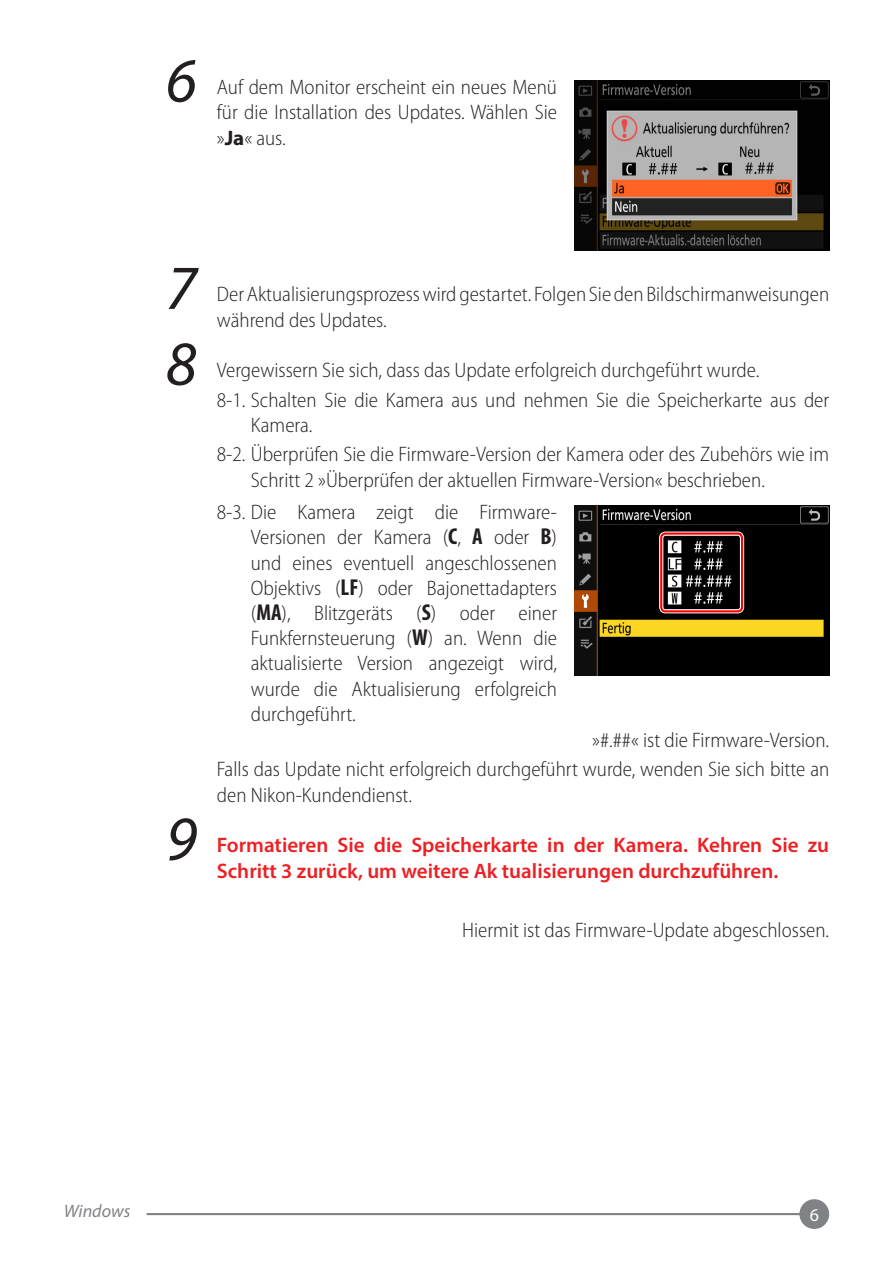
<style>
.page{position:relative;width:893px;height:1263px;background:#fff}
.page>*{position:absolute;margin:0;border:0;box-sizing:border-box;transform-origin:0 0}
.t1{font:italic 63px "Myriad Pro";color:#231f20}
.t2{font:300 semi-condensed 21px/25.2px "Myriad Pro";color:#231f20}
.t3{font:600 21px/25.2px "Myriad Pro";color:#ed2024}
.t4{font:italic 18px "Myriad Pro";color:#808285}
.t5{font:18px "Myriad Pro";color:#fff}
.s1{font-weight:700;font-stretch:normal}
.s2{font-weight:700;font-stretch:condensed;font-size:23.1px}
</style>
<div class="page">
<hr style="left:147px;top:1213px;width:667px;height:2px;background:#808285">
<div style="left:799px;top:1199px;width:30px;height:30px;background:#808285;border-radius:50%"></div>
<img style="left:574px;top:81px;width:255px;height:170px">
<img style="left:574px;top:506px;width:255px;height:170px">
<div style="left:659px;top:531px;width:85px;height:82px;border:4px solid #fff;border-radius:4px"></div>
<div style="left:660px;top:532px;width:83px;height:80px;border:2px solid #f00;border-radius:4px"></div>
<h1 class="t1" style="left:166px;top:42px;width:32px">6</h1>
<p class="t2" style="left:217px;top:75px;width:342px;text-align:justify">Auf dem Monitor erscheint ein neues Menü für die Installation des Updates. Wählen Sie »<span class="s1">Ja</span>« aus.</p>
<h1 class="t1" style="left:166px;top:249px;width:32px">7</h1>
<h1 class="t1" style="left:166px;top:325px;width:32px">8</h1>
<h1 class="t1" style="left:166px;top:800px;width:32px">9</h1>
<p class="t2" style="left:217px;top:282px;width:614px">Der Aktualisierungsprozess wird gestartet. Folgen Sie den Bildschirmanweisungen während des Updates.</p>
<p class="t2" style="left:217px;top:356px;width:614px;line-height:29.4px">Vergewissern Sie sich, dass das Update erfolgreich durchgeführt wurde.<br>8-1. Schalten Sie die Kamera aus und nehmen Sie die Speicherkarte aus der</p>
<p class="t2" style="left:217px;top:411px;width:614px;line-height:29.4px;text-indent:34px">Kamera.<br>8-2. Überprüfen Sie die Firmware-Version der Kamera oder des Zubehörs wie im</p>
<p class="t2" style="left:217px;top:464px;width:550px;line-height:32.7px;text-indent:34px">Schritt 2 »Überprüfen der aktuellen Firmware-Version« beschrieben.<br>8-3. Die Kamera zeigt die Firmware-</p>
<p class="t2" style="left:251px;top:525px;width:308px;text-align:justify">Versionen der Kamera (<span class="s2">C</span>, <span class="s2">A</span> oder <span class="s2">B</span>) und eines eventuell angeschlossenen Objektivs (<span class="s2">LF</span>) oder Bajonettadapters (<span class="s2">MA</span>), Blitzgeräts (<span class="s2">S</span>) oder einer Funkfernsteuerung (<span class="s2">W</span>) an. Wenn die aktualisierte Version angezeigt wird, wurde die Aktualisierung erfolgreich durchgeführt.</p>
<p class="t2" style="left:217px;top:726px;width:614px;line-height:29.4px;text-align:right">»#.##« ist die Firmware-Version.<br>Falls das Update nicht erfolgreich durchgeführt wurde, wenden Sie sich bitte an</p>
<p class="t2" style="left:217px;top:782px;width:197px">den Nikon-Kundendienst.</p>
<p class="t3" style="left:217px;top:832px;width:614px">Formatieren Sie die Speicherkarte in der Kamera. Kehren Sie zu<br>Schritt 3 zurück, um weitere Ak tualisierungen durchzuführen.</p>
<p class="t2" style="left:462px;top:918px;width:369px">Hiermit ist das Firmware-Update abgeschlossen.</p>
<p class="t4" style="left:64px;top:1200px;width:68px">Windows</p>
<p class="t5" style="left:810px;top:1204px;width:11px">6</p>
</div>
